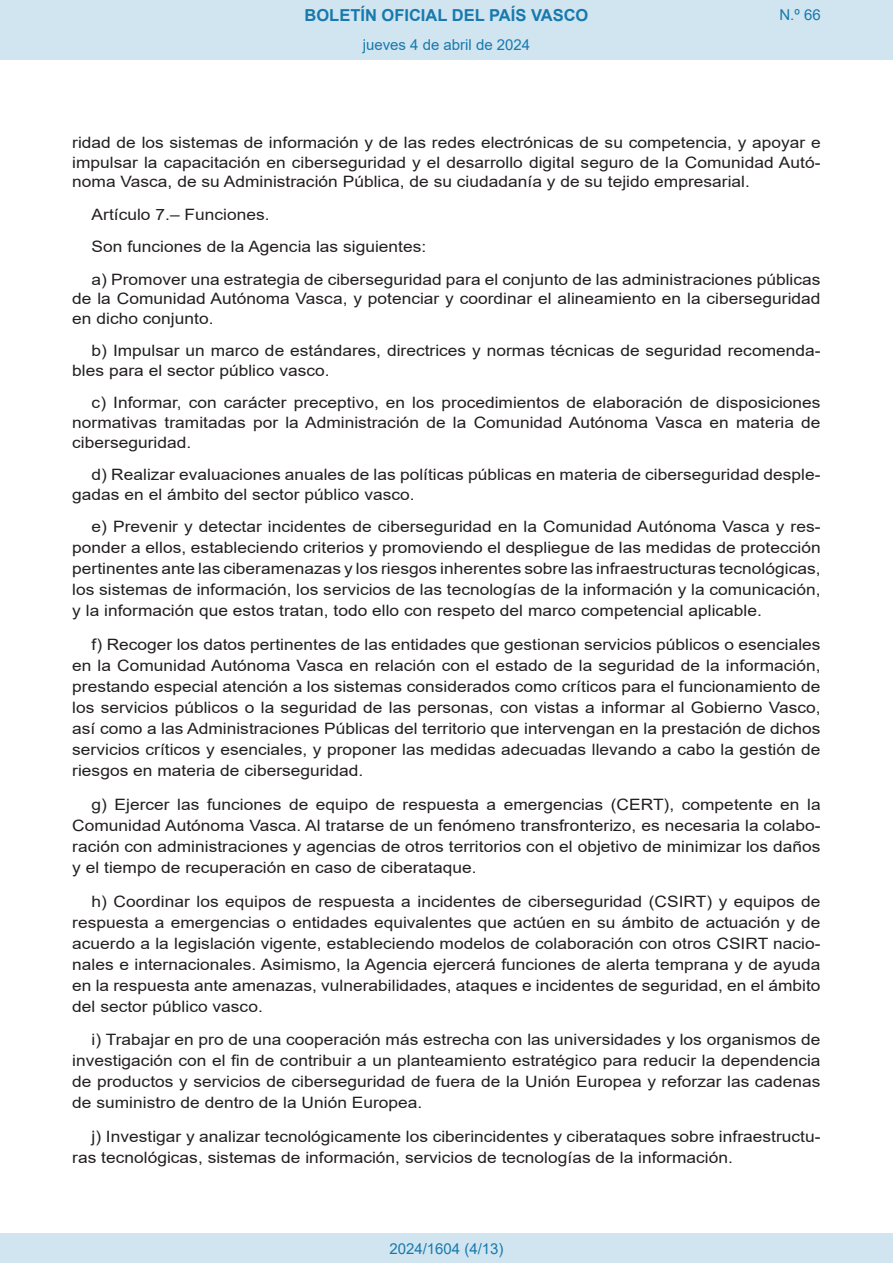
<style>
.page{position:relative;width:893px;height:1263px;background:#fff}
.page>*{position:absolute;margin:0;border:0;box-sizing:border-box;transform-origin:0 0}
.t1{font:700 16.5px "Arial";color:#1879ad}
.BOPVDetalle{font:15.6px/21px "Arial";color:#231f20;text-align:justify;scale:1.11 1}
.Paginacion_Centro{font:15px "Arial";color:#1879ad}
</style>
<div class="page">
<div style="left:0;top:0;width:893px;height:60px;background:#d0e5f0"></div>
<div style="left:0;top:1233px;width:893px;height:30px;background:#d0e5f0"></div>
<p class="t1" style="left:305px;top:3px;width:285px">BOLETÍN OFICIAL DEL PAÍS VASCO</p>
<p class="Paginacion_Centro" style="left:363px;top:35px;width:169px">jueves 4 de abril de 2024</p>
<p class="Paginacion_Centro" style="left:779px;top:5px;width:43px">N.º 66</p>
<p class="BOPVDetalle" style="left:72px;top:133px;width:676px;line-height:19.6px">ridad de los sistemas de información y de las redes electrónicas de su competencia, y apoyar e impulsar la capacitación en ciberseguridad y el desarrollo digital seguro de la Comunidad Autó&shy;noma Vasca, de su Administración Pública, de su ciudadanía y de su tejido empresarial.</p>
<p class="BOPVDetalle" style="left:92px;top:204px;width:162px">Artículo 7.– Funciones.</p>
<p class="BOPVDetalle" style="left:92px;top:236px;width:303px">Son funciones de la Agencia las siguientes:</p>
<p class="BOPVDetalle" style="left:72px;top:269px;width:676px;line-height:19.6px;text-indent:19px">a) Promover una estrategia de ciberseguridad para el conjunto de las administraciones públicas de la Comunidad Autónoma Vasca, y potenciar y coordinar el alineamiento en la ciberseguridad en dicho conjunto.</p>
<p class="BOPVDetalle" style="left:72px;top:341px;width:676px;line-height:19.6px;text-indent:19px">b) Impulsar un marco de estándares, directrices y normas técnicas de seguridad recomenda&shy;bles para el sector público vasco.</p>
<p class="BOPVDetalle" style="left:72px;top:393px;width:676px;line-height:19.6px;text-indent:19px">c) Informar, con carácter preceptivo, en los procedimientos de elaboración de disposiciones normativas tramitadas por la Administración de la Comunidad Autónoma Vasca en materia de ciberseguridad.</p>
<p class="BOPVDetalle" style="left:72px;top:465px;width:676px;line-height:19.6px;text-indent:19px">d) Realizar evaluaciones anuales de las políticas públicas en materia de ciberseguridad desple&shy;gadas en el ámbito del sector público vasco.</p>
<p class="BOPVDetalle" style="left:72px;top:516px;width:676px;text-indent:19px">e) Prevenir y detectar incidentes de ciberseguridad en la Comunidad Autónoma Vasca y res&shy;ponder a ellos, estableciendo criterios y promoviendo el despliegue de las medidas de protección pertinentes ante las ciberamenazas y los riesgos inherentes sobre las infraestructuras tecnológicas, los sistemas de información, los servicios de las tecnologías de la información y la comunicación, y la información que estos tratan, todo ello con respeto del marco competencial aplicable.</p>
<p class="BOPVDetalle" style="left:72px;top:634px;width:676px;text-indent:19px">f) Recoger los datos pertinentes de las entidades que gestionan servicios públicos o esenciales en la Comunidad Autónoma Vasca en relación con el estado de la seguridad de la información, prestando especial atención a los sistemas considerados como críticos para el funcionamiento de los servicios públicos o la seguridad de las personas, con vistas a informar al Gobierno Vasco, así como a las Administraciones Públicas del territorio que intervengan en la prestación de dichos servicios críticos y esenciales, y proponer las medidas adecuadas llevando a cabo la gestión de riesgos en materia de ciberseguridad.</p>
<p class="BOPVDetalle" style="left:72px;top:794px;width:676px;text-indent:19px">g) Ejercer las funciones de equipo de respuesta a emergencias (CERT), competente en la Comunidad Autónoma Vasca. Al tratarse de un fenómeno transfronterizo, es necesaria la colabo&shy;ración con administraciones y agencias de otros territorios con el objetivo de minimizar los daños y el tiempo de recuperación en caso de ciberataque.</p>
<p class="BOPVDetalle" style="left:72px;top:890px;width:676px;text-indent:19px">h) Coordinar los equipos de respuesta a incidentes de ciberseguridad (CSIRT) y equipos de respuesta a emergencias o entidades equivalentes que actúen en su ámbito de actuación y de acuerdo a la legislación vigente, estableciendo modelos de colaboración con otros CSIRT nacio&shy;nales e internacionales. Asimismo, la Agencia ejercerá funciones de alerta temprana y de ayuda en la respuesta ante amenazas, vulnerabilidades, ataques e incidentes de seguridad, en el ámbito del sector público vasco.</p>
<p class="BOPVDetalle" style="left:72px;top:1029px;width:676px;text-indent:19px">i) Trabajar en pro de una cooperación más estrecha con las universidades y los organismos de investigación con el fin de contribuir a un planteamiento estratégico para reducir la dependencia de productos y servicios de ciberseguridad de fuera de la Unión Europea y reforzar las cadenas de suministro de dentro de la Unión Europea.</p>
<p class="BOPVDetalle" style="left:72px;top:1126px;width:676px;text-indent:19px">j) Investigar y analizar tecnológicamente los ciberincidentes y ciberataques sobre infraestructu&shy;ras tecnológicas, sistemas de información, servicios de tecnologías de la información.</p>
<p class="Paginacion_Centro" style="left:389px;top:1238px;width:116px">2024/1604 (4/13)</p>
</div>
